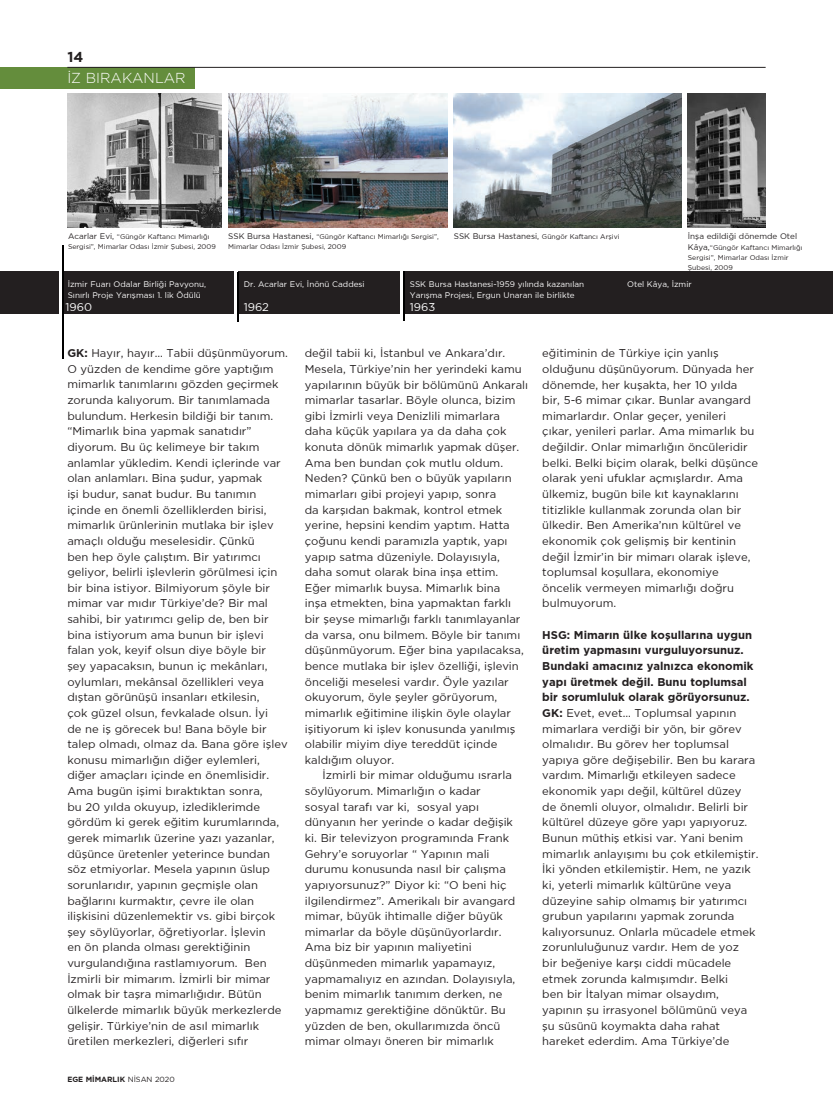
<style>
.page{position:relative;width:833px;height:1117px;background:#fff}
.page>*{position:absolute;margin:0;border:0;box-sizing:border-box;transform-origin:0 0}
.t1{font:300 14.38px "Gotham TRUN";color:#fff}
.t2{font:700 14.38px "Gotham TRUN";color:#231f20}
.metin{font:11.25px/15.6px "Gotham TRUN";color:#231f20}
.metin-2{font:700 11.25px/15.6px "Gotham TRUN";color:#231f20}
.t3{font:11.25px "Gotham TRUN";color:#fff}
.resim_alti{font:8.12px/11.2px "Gotham TRUN";color:#fff}
.resim_alti-2{font:8.12px "Gotham TRUN";color:#231f20}
.t4{font:700 7.5px "Gotham TRUN";color:#231f20}
.resim_alti-3{font:6.88px/10px "Gotham TRUN";color:#231f20}
.s1{font-size:8.12px}
.s2{font-weight:700}
.s3{font-weight:400}
</style>
<div class="page">
<div style="left:0;top:67px;width:194px;height:22px;background:#648d3c"></div>
<hr style="left:67px;top:67px;width:698px;height:1px;background:#231f20">
<div style="left:0;top:271px;width:833px;height:43px;background:#231f20"></div>
<hr style="left:59px;top:245px;width:4px;height:114px;background:#fff">
<hr style="left:234px;top:271px;width:4px;height:43px;background:#fff">
<hr style="left:62px;top:245px;width:2px;height:114px;background:#000">
<hr style="left:237px;top:271px;width:2px;height:50px;background:#000">
<hr style="left:400px;top:271px;width:4px;height:43px;background:#fff">
<hr style="left:403px;top:271px;width:2px;height:50px;background:#000">
<img style="left:68px;top:93px;width:153px;height:135px">
<img style="left:454px;top:93px;width:227px;height:135px">
<img style="left:688px;top:93px;width:77px;height:135px">
<img style="left:228px;top:93px;width:219px;height:135px">
<p class="t2" style="left:67px;top:48px;width:17px">14</p>
<p class="t1" style="left:67px;top:70px;width:120px">İZ BIRAKANLAR</p>
<p class="resim_alti-3" style="left:68px;top:231px;width:149px"><span class="s1">Acarlar Evi,</span> “Güngör Kaftancı Mimarlığı<br>Sergisi”, Mimarlar Odası İzmir Şubesi, 2009</p>
<p class="resim_alti-3" style="left:454px;top:231px;width:167px"><span class="s1">SSK Bursa Hastanesi,</span> Güngör Kaftancı Arşivi</p>
<p class="resim_alti-2" style="left:688px;top:231px;width:111px">İnşa edildiği dönemde Otel</p>
<p class="resim_alti-3" style="left:228px;top:231px;width:212px"><span class="s1">SSK Bursa Hastanesi,</span> “Güngör Kaftancı Mimarlığı Sergisi”,<br>Mimarlar Odası İzmir Şubesi, 2009</p>
<p class="resim_alti-3" style="left:688px;top:242px;width:116px"><span class="s1">Kâya,</span>“Güngör Kaftancı Mimarlığı<br>Sergisi”, Mimarlar Odası İzmir<br>Şubesi, 2009</p>
<p class="resim_alti" style="left:68px;top:278px;width:140px">İzmir Fuarı Odalar Birliği Pavyonu,<br>Sınırlı Proje Yarışması 1. lik Ödülü</p>
<p class="t3" style="left:66px;top:301px;width:28px">1960</p>
<p class="t3" style="left:244px;top:301px;width:27px">1962</p>
<p class="resim_alti" style="left:244px;top:278px;width:122px">Dr. Acarlar Evi, İnönü Caddesi</p>
<p class="resim_alti" style="left:410px;top:278px;width:176px">SSK Bursa Hastanesi-1959 yılında kazanılan<br>Yarışma Projesi, Ergun Unaran ile birlikte</p>
<p class="resim_alti" style="left:627px;top:278px;width:66px">Otel Kâya, İzmir</p>
<p class="t3" style="left:410px;top:301px;width:27px">1963</p>
<p class="metin" style="left:67px;top:345px;width:222px"><span class="s2">GK:</span> Hayır, hayır… Tabii düşünmüyorum.<br>O yüzden de kendime göre yaptığım mimarlık tanımlarını gözden geçirmek zorunda kalıyorum. Bir tanımlamada bulundum. Herkesin bildiği bir tanım. “Mimarlık bina yapmak sanatıdır” diyorum. Bu üç kelimeye bir takım anlamlar yükledim. Kendi içlerinde var olan anlamları. Bina şudur, yapmak<br>işi budur, sanat budur. Bu tanımın içinde en önemli özelliklerden birisi, mimarlık ürünlerinin mutlaka bir işlev amaçlı olduğu meselesidir. Çünkü<br>ben hep öyle çalıştım. Bir yatırımcı geliyor, belirli işlevlerin görülmesi için bir bina istiyor. Bilmiyorum şöyle bir mimar var mıdır Türkiye’de? Bir mal sahibi, bir yatırımcı gelip de, ben bir bina istiyorum ama bunun bir işlevi falan yok, keyif olsun diye böyle bir<br>şey yapacaksın, bunun iç mekânları, oylumları, mekânsal özellikleri veya dıştan görünüşü insanları etkilesin,<br>çok güzel olsun, fevkalade olsun. İyi<br>de ne iş görecek bu! Bana böyle bir talep olmadı, olmaz da. Bana göre işlev konusu mimarlığın diğer eylemleri, diğer amaçları içinde en önemlisidir.<br>Ama bugün işimi bıraktıktan sonra,<br>bu 20 yılda okuyup, izlediklerimde gördüm ki gerek eğitim kurumlarında, gerek mimarlık üzerine yazı yazanlar, düşünce üretenler yeterince bundan söz etmiyorlar. Mesela yapının üslup sorunlarıdır, yapının geçmişle olan bağlarını kurmaktır, çevre ile olan ilişkisini düzenlemektir vs. gibi birçok şey söylüyorlar, öğretiyorlar. İşlevin<br>en ön planda olması gerektiğinin vurgulandığına rastlamıyorum. Ben İzmirli bir mimarım. İzmirli bir mimar olmak bir taşra mimarlığıdır. Bütün ülkelerde mimarlık büyük merkezlerde gelişir. Türkiye’nin de asıl mimarlık üretilen merkezleri, diğerleri sıfır</p>
<p class="metin" style="left:305px;top:345px;width:225px">değil tabii ki, İstanbul ve Ankara’dır.<br>Mesela, Türkiye’nin her yerindeki kamu yapılarının büyük bir bölümünü Ankaralı mimarlar tasarlar. Böyle olunca, bizim gibi İzmirli veya Denizlili mimarlara daha küçük yapılara ya da daha çok konuta dönük mimarlık yapmak düşer.<br>Ama ben bundan çok mutlu oldum.<br>Neden? Çünkü ben o büyük yapıların mimarları gibi projeyi yapıp, sonra<br>da karşıdan bakmak, kontrol etmek yerine, hepsini kendim yaptım. Hatta çoğunu kendi paramızla yaptık, yapı yapıp satma düzeniyle. Dolayısıyla, daha somut olarak bina inşa ettim.<br>Eğer mimarlık buysa. Mimarlık bina<br>inşa etmekten, bina yapmaktan farklı bir şeyse mimarlığı farklı tanımlayanlar da varsa, onu bilmem. Böyle bir tanımı düşünmüyorum. Eğer bina yapılacaksa, bence mutlaka bir işlev özelliği, işlevin önceliği meselesi vardır. Öyle yazılar okuyorum, öyle şeyler görüyorum, mimarlık eğitimine ilişkin öyle olaylar işitiyorum ki işlev konusunda yanılmış olabilir miyim diye tereddüt içinde kaldığım oluyor.</p>
<p class="metin" style="left:305px;top:767px;width:212px;text-indent:18px">İzmirli bir mimar olduğumu ısrarla söylüyorum. Mimarlığın o kadar sosyal tarafı var ki, sosyal yapı dünyanın her yerinde o kadar değişik ki. Bir televizyon programında Frank Gehry’e soruyorlar “ Yapının mali durumu konusunda nasıl bir çalışma yapıyorsunuz?” Diyor ki: “O beni hiç ilgilendirmez”. Amerikalı bir avangard mimar, büyük ihtimalle diğer büyük mimarlar da böyle düşünüyorlardır.<br>Ama biz bir yapının maliyetini düşünmeden mimarlık yapamayız, yapmamalıyız en azından. Dolayısıyla, benim mimarlık tanımım derken, ne yapmamız gerektiğine dönüktür. Bu yüzden de ben, okullarımızda öncü mimar olmayı öneren bir mimarlık</p>
<p class="t4" style="left:67px;top:1074px;width:109px">EGE M‹MARLIK <span class="s3">NİSAN 2020</span></p>
<p class="metin" style="left:542px;top:345px;width:217px">eğitiminin de Türkiye için yanlış olduğunu düşünüyorum. Dünyada her dönemde, her kuşakta, her 10 yılda<br>bir, 5-6 mimar çıkar. Bunlar avangard mimarlardır. Onlar geçer, yenileri çıkar, yenileri parlar. Ama mimarlık bu değildir. Onlar mimarlığın öncüleridir belki. Belki biçim olarak, belki düşünce olarak yeni ufuklar açmışlardır. Ama ülkemiz, bugün bile kıt kaynaklarını titizlikle kullanmak zorunda olan bir ülkedir. Ben Amerika’nın kültürel ve ekonomik çok gelişmiş bir kentinin değil İzmir’in bir mimarı olarak işleve, toplumsal koşullara, ekonomiye öncelik vermeyen mimarlığı doğru bulmuyorum.</p>
<p class="metin-2" style="left:542px;top:626px;width:213px">HSG: Mimarın ülke koşullarına uygun üretim yapmasını vurguluyorsunuz.<br>Bundaki amacınız yalnızca ekonomik yapı üretmek değil. Bunu toplumsal bir sorumluluk olarak görüyorsunuz.</p>
<p class="metin" style="left:542px;top:704px;width:218px"><span class="s2">GK:</span> Evet, evet… Toplumsal yapının mimarlara verdiği bir yön, bir görev olmalıdır. Bu görev her toplumsal yapıya göre değişebilir. Ben bu karara vardım. Mimarlığı etkileyen sadece ekonomik yapı değil, kültürel düzey de önemli oluyor, olmalıdır. Belirli bir kültürel düzeye göre yapı yapıyoruz.<br>Bunun müthiş etkisi var. Yani benim mimarlık anlayışımı bu çok etkilemiştir.<br>İki yönden etkilemiştir. Hem, ne yazık ki, yeterli mimarlık kültürüne veya düzeyine sahip olmamış bir yatırımcı grubun yapılarını yapmak zorunda kalıyorsunuz. Onlarla mücadele etmek zorunluluğunuz vardır. Hem de yoz<br>bir beğeniye karşı ciddi mücadele etmek zorunda kalmışımdır. Belki<br>ben bir İtalyan mimar olsaydım, yapının şu irrasyonel bölümünü veya şu süsünü koymakta daha rahat hareket ederdim. Ama Türkiye’de</p>
</div>
